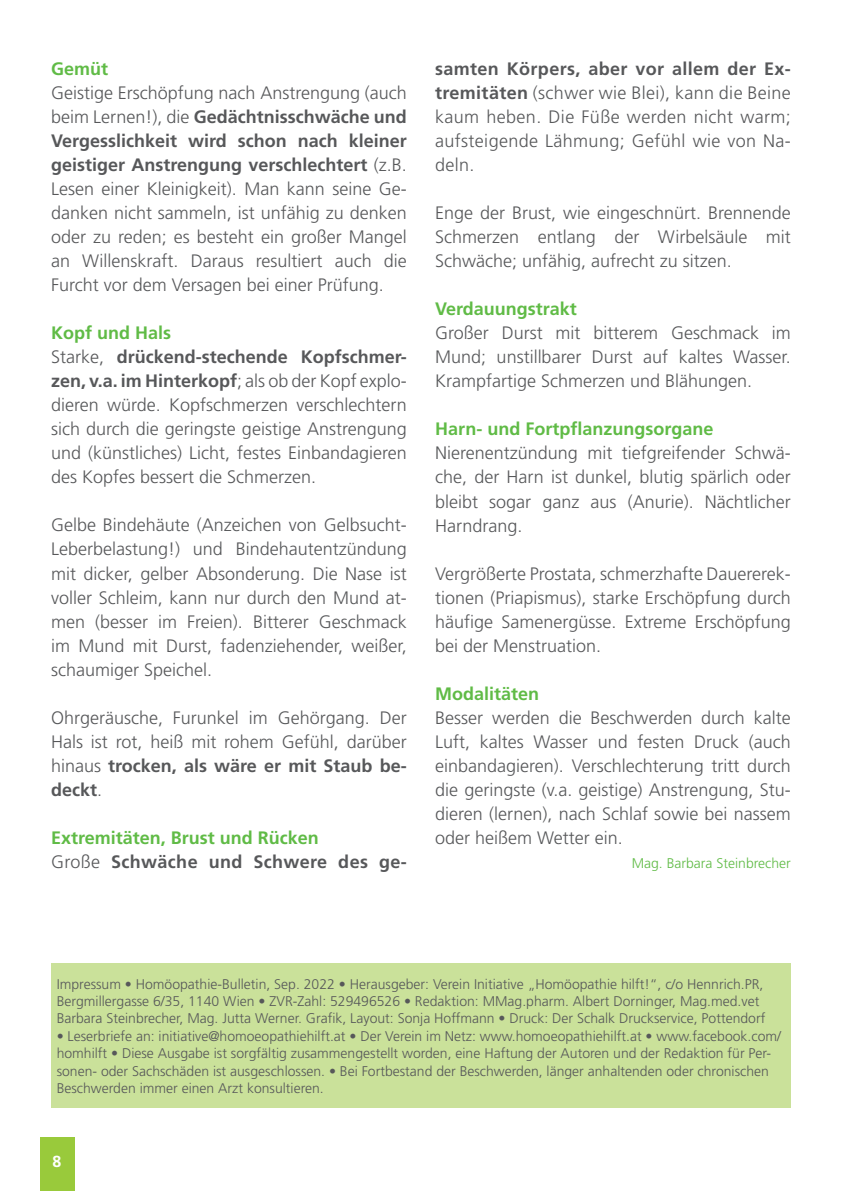
<style>
.page{position:relative;width:842px;height:1191px;background:#fff}
.page>*{position:absolute;margin:0;border:0;box-sizing:border-box;transform-origin:0 0}
.t1{font:300 18px/24px "Frutiger";color:#57585a;text-align:justify}
.t2{font:700 18px/24px "Frutiger";color:#60bb46}
.t3{font:700 16px "Frutiger";color:#fff}
.t4{font:300 14px/17.4px "Frutiger";color:#57585a}
.t5{font:300 14px "Frutiger";color:#60bb46}
.s1{font-weight:700}
.s2{font-weight:700;color:#60bb46}
.s3{font-weight:300;color:#57585a}
.s4{color:#57585a}
</style>
<div class="page">
<div style="left:40px;top:1137px;width:34px;height:54px;background:#99ca3b"></div>
<div style="left:51px;top:963px;width:740px;height:144px;background:#cae19a"></div>
<p class="t2" style="left:51px;top:57px;width:59px">Gemüt</p>
<p class="t1" style="left:51px;top:81px;width:357px">Geistige Erschöpfung nach Anstrengung (auch beim Lernen!), die <span class="s1">Gedächtnisschwäche und Vergesslichkeit wird schon nach kleiner geistiger Anstrengung verschlechtert</span> (z.B.<br>Lesen einer Kleinigkeit). Man kann seine Ge&shy;danken nicht sammeln, ist unfähig zu denken oder zu reden; es besteht ein großer Mangel an Willenskraft. Daraus resultiert auch die Furcht vor dem Versagen bei einer Prüfung.</p>
<p class="t1" style="left:51px;top:321px;width:357px;text-align:left"><span class="s2">Kopf und Hals<br></span>Starke, <span class="s1">drückend-stechende Kopfschmer&shy;zen, v.a. im Hinterkopf</span>; als ob der Kopf explo&shy;dieren würde. Kopfschmerzen verschlechtern sich durch die geringste geistige Anstrengung und (künstliches) Licht, festes Einbandagieren des Kopfes bessert die Schmerzen.</p>
<p class="t1" style="left:51px;top:513px;width:357px">Gelbe Bindehäute (Anzeichen von Gelbsucht-Leberbelastung!) und Bindehautentzündung mit dicker, gelber Absonderung. Die Nase ist voller Schleim, kann nur durch den Mund at&shy;men (besser im Freien). Bitterer Geschmack im Mund mit Durst, fadenziehender, weißer, schaumiger Speichel.</p>
<p class="t1" style="left:51px;top:705px;width:357px">Ohrgeräusche, Furunkel im Gehörgang. Der Hals ist rot, heiß mit rohem Gefühl, darüber hinaus <span class="s1">trocken, als wäre er mit Staub be&shy;deckt</span>.</p>
<p class="t2" style="left:51px;top:825px;width:357px">Extremitäten, Brust und Rücken<br><span class="s3">Große</span> <span class="s4">Schwäche und Schwere des ge-</span></p>
<p class="t1" style="left:435px;top:57px;width:357px"><span class="s1">samten Körpers, aber vor allem der Ex&shy;tremitäten</span> (schwer wie Blei), kann die Beine kaum heben. Die Füße werden nicht warm; aufsteigende Lähmung; Gefühl wie von Na&shy;deln.</p>
<p class="t1" style="left:435px;top:201px;width:357px">Enge der Brust, wie eingeschnürt. Brennende Schmerzen entlang der Wirbelsäule mit Schwäche; unfähig, aufrecht zu sitzen.</p>
<p class="t2" style="left:435px;top:297px;width:143px">Verdauungstrakt</p>
<p class="t1" style="left:435px;top:321px;width:357px">Großer Durst mit bitterem Geschmack im Mund; unstillbarer Durst auf kaltes Wasser.<br>Krampfartige Schmerzen und Blähungen.</p>
<p class="t2" style="left:435px;top:417px;width:280px">Harn- und Fortpflanzungsorgane</p>
<p class="t1" style="left:435px;top:441px;width:357px">Nierenentzündung mit tiefgreifender Schwä&shy;che, der Harn ist dunkel, blutig spärlich oder bleibt sogar ganz aus (Anurie). Nächtlicher Harndrang.</p>
<p class="t1" style="left:435px;top:561px;width:357px">Vergrößerte Prostata, schmerzhafte Dauererek&shy;tionen (Priapismus), starke Erschöpfung durch häufige Samenergüsse. Extreme Erschöpfung bei der Menstruation.</p>
<p class="t2" style="left:435px;top:681px;width:106px">Modalitäten</p>
<p class="t1" style="left:435px;top:705px;width:357px">Besser werden die Beschwerden durch kalte Luft, kaltes Wasser und festen Druck (auch einbandagieren). Verschlechterung tritt durch die geringste (v.a. geistige) Anstrengung, Stu&shy;dieren (lernen), nach Schlaf sowie bei nassem oder heißem Wetter ein.</p>
<p class="t5" style="left:632px;top:855px;width:161px">Mag. Barbara Steinbrecher</p>
<p class="t4" style="left:57px;top:975px;width:710px">Impressum • Homöopathie-Bulletin, Sep. 2022 • Herausgeber: Verein Initiative „Homöopathie hilft!“, c/o Hennrich.PR,<br>Bergmillergasse 6/35, 1140 Wien • ZVR-Zahl: 529496526 • Redaktion: MMag.pharm. Albert Dorninger, Mag.med.vet<br>Barbara Steinbrecher, Mag. Jutta Werner. Grafik, Layout: Sonja Hoffmann • Druck: Der Schalk Druckservice, Pottendorf</p>
<p class="t4" style="left:57px;top:1027px;width:726px">• Leserbriefe an: initiative@homoeopathiehilft.at • Der Verein im Netz: www.homoeopathiehilft.at • www.facebook.com/ homhilft • Diese Ausgabe ist sorgfältig zusammengestellt worden, eine Haftung der Autoren und der Redaktion für Per&shy;sonen- oder Sachschäden ist ausgeschlossen. • Bei Fortbestand der Beschwerden, länger anhaltenden oder chronischen Beschwerden immer einen Arzt konsultieren.</p>
<p class="t3" style="left:53px;top:1152px;width:10px">8</p>
</div>
